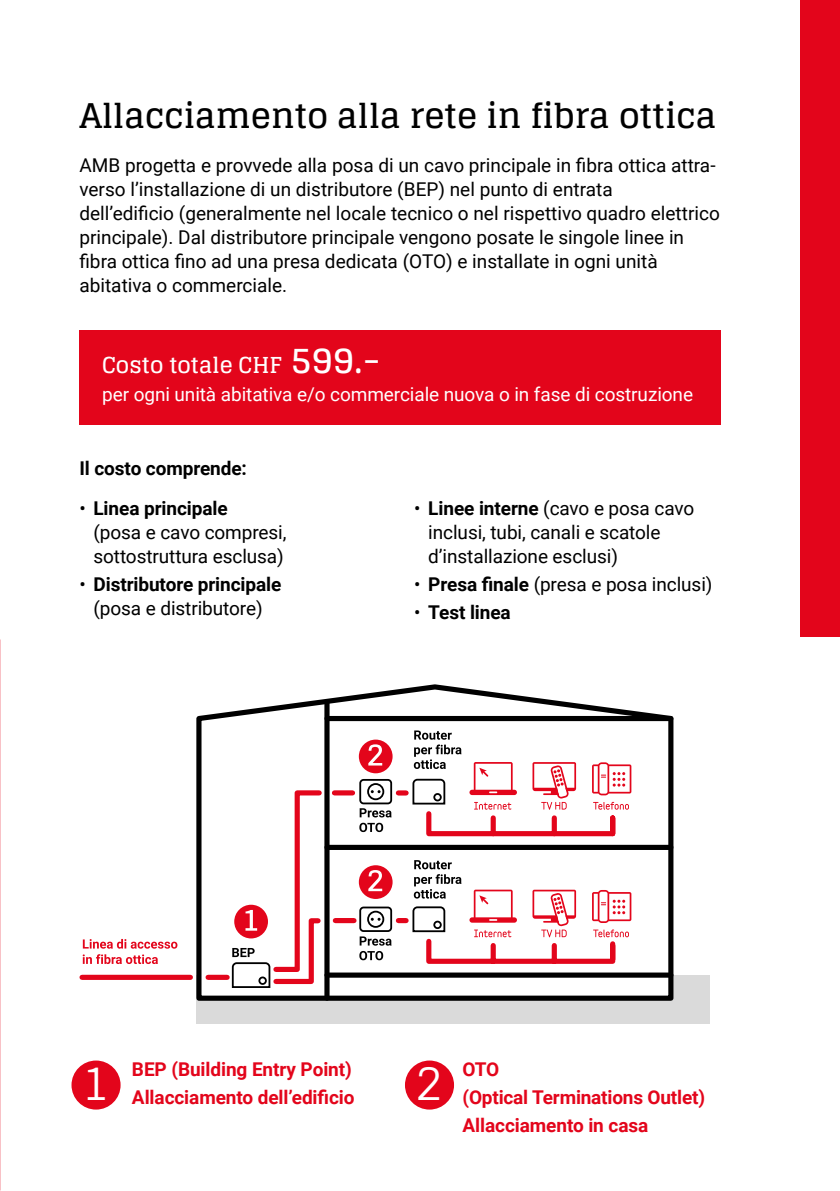
<style>
.page{position:relative;width:840px;height:1191px;background:#fff}
.page>*{position:absolute;margin:0;border:0;box-sizing:border-box;transform-origin:0 0}
.Elenco_numerato{font:48.2px "Glegoo";color:#fff}
.t1{font:700 34px "Glegoo";color:#000}
.t2{font:700 22px "Glegoo";color:#fff}
.NormalText{font:19px/24px "Roboto";color:#000}
.elenco_puntato{font:19px/24px "Roboto";letter-spacing:-.005em;color:#000}
.Elenco_numerato-2{font:700 19px/28px "Roboto";letter-spacing:-.005em;color:#e3051b}
.t3{font:19px "Roboto";letter-spacing:-.005em;color:#fff}
.elenco_puntato-2{font:700 19px/24px "Roboto";letter-spacing:-.005em;color:#000;text-align:center}
.NormalText-2{font:700 19px "Roboto";letter-spacing:-.005em;color:#000}
.s1{font-size:36px}
.s2{font-weight:700}
.s3{font-weight:400}
</style>
<div class="page">
<div style="left:79px;top:330px;width:641px;height:95px;background:#e3051b"></div>
<div style="left:196px;top:975px;width:513px;height:49px;background:#dadada"></div>
<svg style="left:196px;top:684px;width:478px;height:317px"></svg>
<svg style="left:270px;top:787px;width:347px;height:199px"></svg>
<div style="left:324px;top:702px;width:5px;height:296px;background:#000"></div>
<div style="left:234px;top:904px;width:34px;height:34px;background:#e3051b;border-radius:50%"></div>
<svg style="left:245px;top:910px;width:12px;height:20px"></svg>
<svg style="left:83px;top:939px;width:94px;height:9px"></svg>
<svg style="left:83px;top:954px;width:75px;height:10px"></svg>
<div style="left:358px;top:865px;width:34px;height:34px;background:#e3051b;border-radius:50%"></div>
<svg style="left:368px;top:870px;width:14px;height:21px"></svg>
<div style="left:358px;top:739px;width:34px;height:34px;background:#e3051b;border-radius:50%"></div>
<svg style="left:368px;top:744px;width:14px;height:21px"></svg>
<svg style="left:474px;top:929px;width:37px;height:8px"></svg>
<svg style="left:469px;top:889px;width:47px;height:33px"></svg>
<svg style="left:532px;top:889px;width:43px;height:48px"></svg>
<svg style="left:592px;top:929px;width:36px;height:8px"></svg>
<svg style="left:591px;top:890px;width:40px;height:33px"></svg>
<div style="left:360px;top:907px;width:31px;height:24px;background:#fff;border-radius:3px"></div>
<div style="left:359px;top:906px;width:33px;height:26px;border:2px solid #000;border-radius:3px"></div>
<div style="left:367px;top:910px;width:17px;height:17px;border:2px solid #000;border-radius:50%"></div>
<svg style="left:370px;top:917px;width:10px;height:3px"></svg>
<svg style="left:411px;top:905px;width:35px;height:28px"></svg>
<div style="left:434px;top:921px;width:6px;height:7px;background:#fff;border-radius:50%"></div>
<div style="left:433px;top:920px;width:8px;height:9px;border:2px solid #000;border-radius:50%"></div>
<svg style="left:474px;top:802px;width:37px;height:7px"></svg>
<svg style="left:469px;top:762px;width:47px;height:33px"></svg>
<svg style="left:532px;top:762px;width:43px;height:47px"></svg>
<svg style="left:592px;top:802px;width:36px;height:7px"></svg>
<svg style="left:591px;top:762px;width:40px;height:33px"></svg>
<div style="left:360px;top:780px;width:31px;height:23px;background:#fff;border-radius:3px"></div>
<div style="left:359px;top:779px;width:33px;height:25px;border:2px solid #000;border-radius:3px"></div>
<div style="left:367px;top:783px;width:17px;height:17px;border:2px solid #000;border-radius:50%"></div>
<svg style="left:370px;top:790px;width:10px;height:3px"></svg>
<svg style="left:411px;top:778px;width:35px;height:27px"></svg>
<div style="left:433px;top:793px;width:8px;height:8px;border:2px solid #000;border-radius:50%"></div>
<svg style="left:413px;top:730px;width:48px;height:39px"></svg>
<svg style="left:413px;top:860px;width:48px;height:38px"></svg>
<svg style="left:359px;top:808px;width:32px;height:24px"></svg>
<svg style="left:359px;top:936px;width:32px;height:9px"></svg>
<svg style="left:359px;top:951px;width:24px;height:9px"></svg>
<svg style="left:231px;top:948px;width:40px;height:41px"></svg>
<div style="left:82px;top:974px;width:108px;height:6px;background:#e3051b"></div>
<div style="left:208px;top:974px;width:19px;height:6px;background:#e3051b"></div>
<div style="left:327px;top:972px;width:343px;height:5px;background:#000"></div>
<div style="left:327px;top:845px;width:343px;height:5px;background:#000"></div>
<div style="left:327px;top:716px;width:343px;height:5px;background:#000"></div>
<div style="left:71px;top:1060px;width:49px;height:49px;background:#e3051b;border-radius:50%"></div>
<div style="left:405px;top:1060px;width:49px;height:49px;background:#e3051b;border-radius:50%"></div>
<div style="left:799px;top:0;width:40px;height:636px;background:#e3051b"></div>
<p class="t1" style="left:79px;top:96px;width:638px">Allacciamento alla rete in fibra ottica</p>
<p class="NormalText" style="left:79px;top:153px;width:641px">AMB progetta e provvede alla posa di un cavo principale in fibra ottica attra&shy;verso l’installazione di un distributore (BEP) nel punto di entrata<br>dell’edificio (generalmente nel locale tecnico o nel rispettivo quadro elettrico principale). Dal distributore principale vengono posate le singole linee in fibra ottica fino ad una presa dedicata (OTO) e installate in ogni unità abitativa o commerciale.</p>
<p class="t2" style="left:102px;top:353px;width:280px">Costo totale CHF <span class="s1">599.-</span></p>
<p class="t3" style="left:102px;top:381px;width:592px">per ogni unità abitativa e/o commerciale nuova o in fase di costruzione</p>
<p class="NormalText-2" style="left:79px;top:455px;width:169px">Il costo comprende:</p>
<p class="elenco_puntato" style="left:93px;top:495px;width:194px;text-indent:-14px">• <span class="s2">Linea principale<br></span>(posa e cavo compresi, sottostruttura esclusa)</p>
<p class="elenco_puntato-2" style="left:79px;top:571px;width:203px"><span class="s3">•</span> Distributore principale <span class="s3">(posa e distributore)</span></p>
<p class="elenco_puntato" style="left:428px;top:495px;width:267px;text-indent:-14px">• <span class="s2">Linee interne</span> (cavo e posa cavo inclusi, tubi, canali e scatole d’installazione esclusi)</p>
<p class="elenco_puntato" style="left:414px;top:571px;width:299px">• <span class="s2">Presa finale</span> (presa e posa inclusi)</p>
<p class="elenco_puntato-2" style="left:414px;top:599px;width:98px"><span class="s3">•</span> Test linea</p>
<p class="Elenco_numerato" style="left:81px;top:1055px;width:30px">1</p>
<p class="Elenco_numerato-2" style="left:132px;top:1054px;width:224px">BEP (Building Entry Point)<br>Allacciamento dell’edificio</p>
<p class="Elenco_numerato" style="left:414px;top:1055px;width:30px">2</p>
<p class="Elenco_numerato-2" style="left:462px;top:1054px;width:244px">OTO<br>(Optical Terminations Outlet)<br>Allacciamento in casa</p>
</div>
